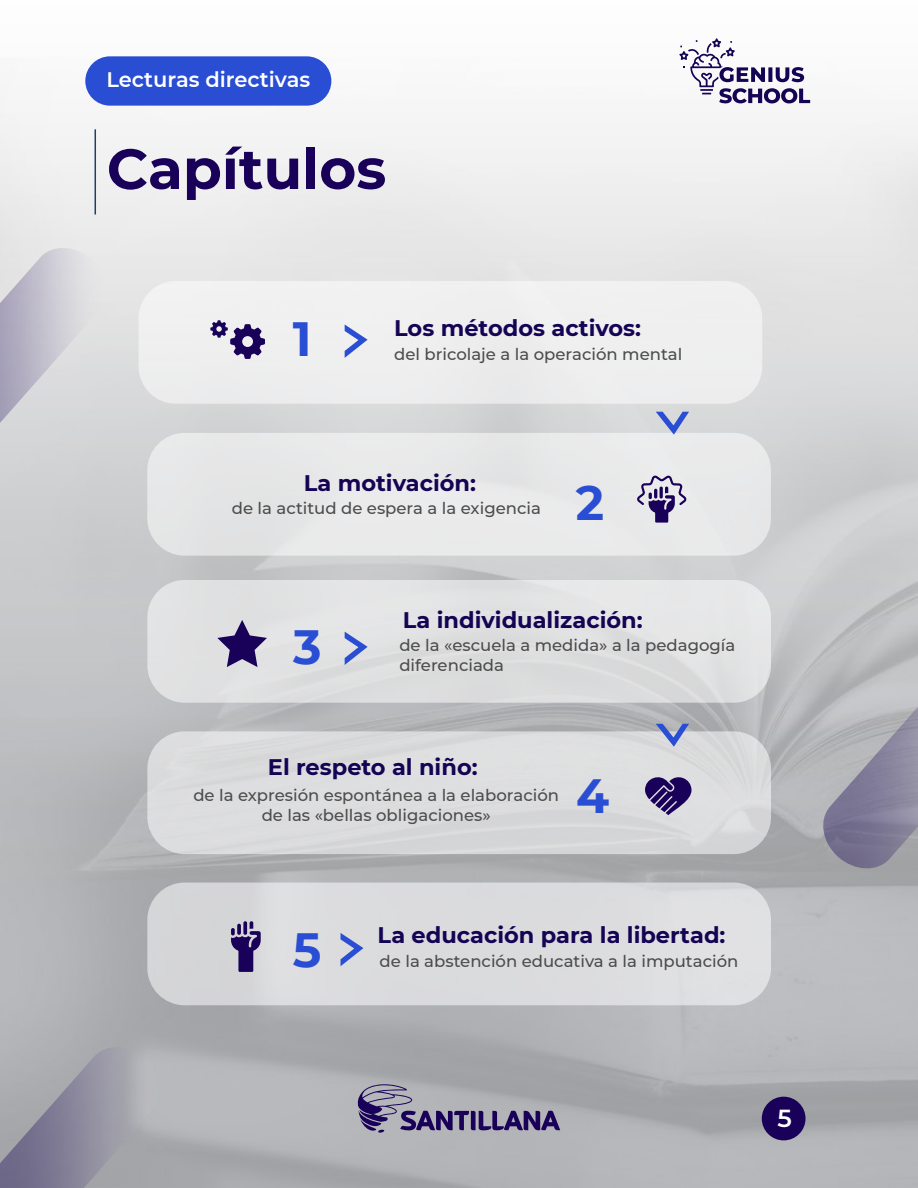
<style>
.page{position:relative;width:918px;height:1188px;background:#fff}
.page>*{position:absolute;margin:0;border:0;box-sizing:border-box;transform-origin:0 0}
.t1{font:700 56.55px "Montserrat";color:#190058}
.t2{font:700 48px "Montserrat";color:#294dd3}
.t3{font:600 24.6px "Montserrat";color:#fff}
.t4{font:700 22.5px "Montserrat";color:#150354}
.t5{font:600 21px "Montserrat";color:#fff}
.t6{font:500 16.5px/19.8px "Montserrat";color:#4c4c4c}
</style>
<div class="page">
<img style="left:0;top:56px;width:918px;height:1132px">
<div style="left:762px;top:1097px;width:44px;height:43px;background:#190058;border-radius:50%"></div>
<hr style="left:95px;top:129px;width:1px;height:86px;background:#1f4065">
<svg style="left:357px;top:1084px;width:203px;height:50px;background:#8c879f"></svg>
<div style="left:85px;top:56px;width:246px;height:50px;background:#294dd3;border-radius:25px"></div>
<svg style="left:679px;top:38px;width:131px;height:66px"></svg>
<div style="left:139px;top:281px;width:623px;height:123px;background:#efefef;border-radius:37px"></div>
<div style="left:147px;top:433px;width:624px;height:123px;background:#e9e9ea;border-radius:37px"></div>
<div style="left:147px;top:580px;width:624px;height:123px;background:#e1e1e2;border-radius:37px"></div>
<div style="left:147px;top:731px;width:624px;height:123px;background:#dcddde;border-radius:37px"></div>
<div style="left:147px;top:883px;width:624px;height:122px;background:#dbdcdd;border-radius:37px"></div>
<svg style="left:345px;top:632px;width:23px;height:33px"></svg>
<svg style="left:341px;top:933px;width:22px;height:33px"></svg>
<svg style="left:637px;top:475px;width:49px;height:48px"></svg>
<svg style="left:217px;top:620px;width:50px;height:47px"></svg>
<svg style="left:645px;top:777px;width:47px;height:38px"></svg>
<svg style="left:231px;top:921px;width:30px;height:51px"></svg>
<svg style="left:345px;top:324px;width:23px;height:34px"></svg>
<svg style="left:210px;top:320px;width:55px;height:39px"></svg>
<svg style="left:656px;top:412px;width:33px;height:23px"></svg>
<svg style="left:656px;top:724px;width:33px;height:23px"></svg>
<svg style="left:823px;top:682px;width:95px;height:186px;background:#9b99a8"></svg>
<svg style="left:0;top:248px;width:107px;height:186px;background:#cfced5"></svg>
<svg style="left:0;top:1047px;width:160px;height:141px;background:#9a99a5"></svg>
<p class="t5" style="left:106px;top:65px;width:205px">Lecturas directivas</p>
<h1 class="t1" style="left:107px;top:128px;width:281px">Capítulos</h1>
<h2 class="t2" style="left:293px;top:305px;width:20px">1</h2>
<h3 class="t4" style="left:394px;top:312px;width:249px">Los métodos activos:</h3>
<p class="t6" style="left:394px;top:344px;width:290px">del bricolaje a la operación mental</p>
<h3 class="t4" style="left:304px;top:467px;width:174px">La motivación:</h3>
<p class="t6" style="left:232px;top:498px;width:311px">de la actitud de espera a la exigencia</p>
<h2 class="t2" style="left:576px;top:468px;width:30px">2</h2>
<h2 class="t2" style="left:293px;top:613px;width:30px">3</h2>
<h3 class="t4" style="left:403px;top:603px;width:241px">La individualización:</h3>
<p class="t6" style="left:399px;top:635px;width:338px">de la «escuela a medida» a la pedagogía diferenciada</p>
<h3 class="t4" style="left:268px;top:751px;width:211px">El respeto al niño:</h3>
<p class="t6" style="left:193px;top:785px;width:367px;text-align:center">de la expresión espontánea a la elaboración de las «bellas obligaciones»</p>
<h2 class="t2" style="left:576px;top:762px;width:35px">4</h2>
<h2 class="t2" style="left:293px;top:915px;width:30px">5</h2>
<h3 class="t4" style="left:378px;top:919px;width:349px">La educación para la libertad:</h3>
<p class="t6" style="left:380px;top:951px;width:360px">de la abstención educativa a la imputación</p>
<h3 class="t3" style="left:778px;top:1101px;width:16px">5</h3>
</div>
